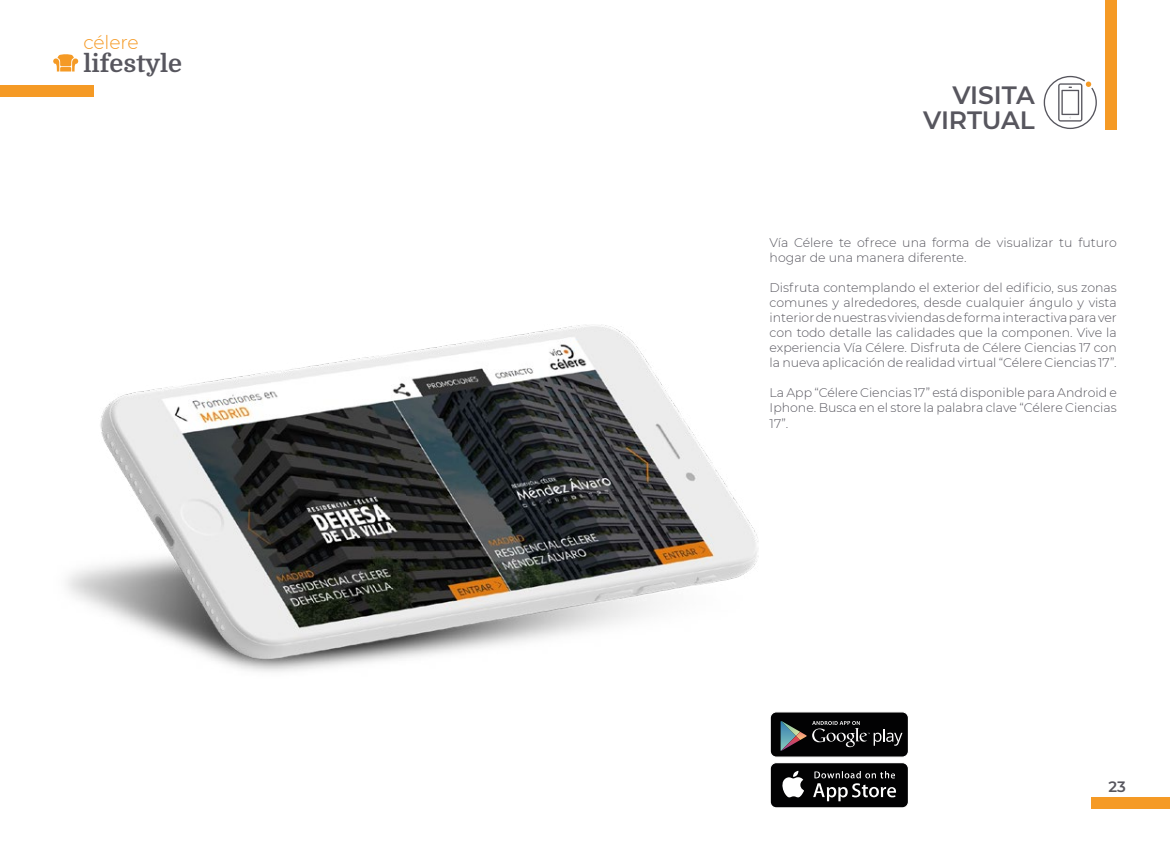
<style>
.page{position:relative;width:1170px;height:851px;background:#fff}
.page>*{position:absolute;margin:0;border:0;box-sizing:border-box;transform-origin:0 0}
.t1{font:600 25px/25px "Montserrat";letter-spacing:-.01em;color:#57565e;text-align:right}
.t2{font:700 25px "Domine";color:#57565e}
.t3{font:300 18.75px "Montserrat";letter-spacing:-.005em;color:#f59a25}
.t4{font:600 15px "Montserrat";color:#57565e}
.t5{font:300 12.5px/15px "Montserrat";color:#57565e;text-align:justify}
</style>
<div class="page">
<div style="left:1090px;top:797px;width:79px;height:11px;background:#f59a25"></div>
<div style="left:0;top:85px;width:94px;height:11px;background:#f59a25"></div>
<svg style="left:53px;top:54px;width:25px;height:17px"></svg>
<div style="left:1105px;top:0;width:11px;height:129px;background:#f59a25"></div>
<img style="left:67px;top:325px;width:691px;height:347px">
<svg style="left:1043px;top:76px;width:53px;height:53px"></svg>
<svg style="left:770px;top:712px;width:138px;height:96px;background:#3a3b3b"></svg>
<h2 class="t3" style="left:83px;top:30px;width:57px">célere</h2>
<h1 class="t2" style="left:83px;top:49px;width:100px">lifestyle</h1>
<h1 class="t1" style="left:923px;top:81px;width:113px">VISITA<br>VIRTUAL</h1>
<p class="t5" style="left:769px;top:235px;width:348px">Vía Célere te ofrece una forma de visualizar tu futuro hogar de una manera diferente.</p>
<p class="t5" style="left:769px;top:280px;width:348px">Disfruta contemplando el exterior del edificio, sus zonas comunes y alrededores, desde cualquier ángulo y vista interior de nuestras viviendas de forma interactiva para ver con todo detalle las calidades que la componen. Vive la experiencia Vía Célere. Disfruta de Célere Ciencias 17 con la nueva aplicación de realidad virtual “Célere Ciencias 17”.</p>
<p class="t5" style="left:769px;top:385px;width:348px">La App “Célere Ciencias 17” está disponible para Android e Iphone. Busca en el store la palabra clave “Célere Ciencias 17”.</p>
<p class="t4" style="left:1108px;top:775px;width:19px">23</p>
</div>
